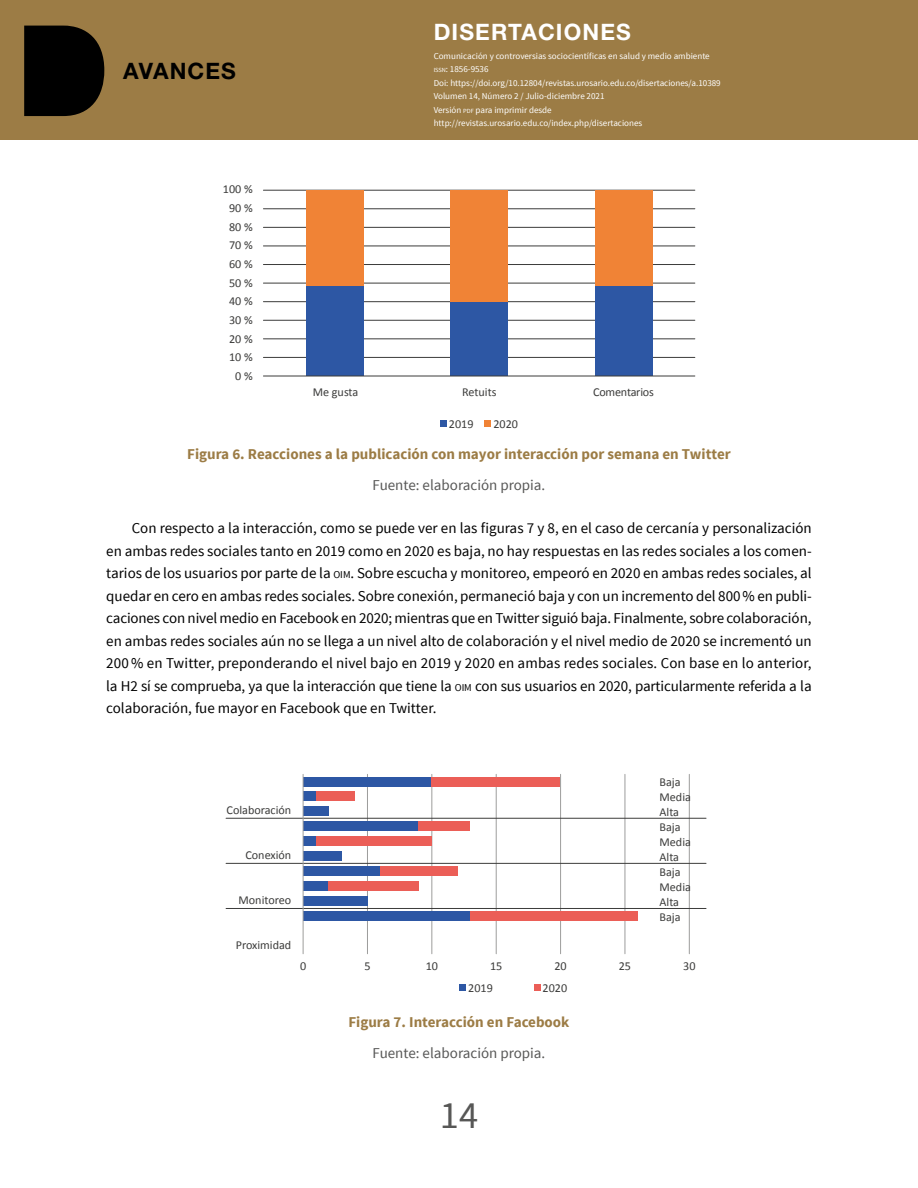
<style>
.page{position:relative;width:918px;height:1188px;background:#fff}
.page>*{position:absolute;margin:0;border:0;box-sizing:border-box;transform-origin:0 0}
.t1{font:38.4px "Source Sans Pro";color:#575756}
.t2{font:700 22.65px "Helvetica Neue LT Std";letter-spacing:.05em;color:#fff}
.t3{font:700 22.65px "Helvetica Neue LT Std";letter-spacing:.05em;color:#000}
.t4{font:15px/22.5px "Source Sans Pro";color:#000;text-align:justify}
.t5{font:700 15px "Source Sans Pro";color:#9c7c45}
.t6{font:15px "Source Sans Pro";color:#575756}
.t7{font:12.15px/18.6px "Calibri";color:#3c3c3b;text-align:right}
.t8{font:12.15px "Calibri";letter-spacing:-.02em;color:#3c3c3b}
.t9{font:9px/13.5px "Source Sans Pro";color:#fff}
.s1{font-size:6.3px}
.s2{font-size:10.5px}
</style>
<div class="page">
<div style="left:0;top:0;width:918px;height:139px;background:#9c7c45"></div>
<svg style="left:24px;top:26px;width:80px;height:90px;background:#0e0b06"></svg>
<hr style="left:263px;top:190px;width:432px;height:1px;background:#3c3c3b">
<hr style="left:263px;top:264px;width:432px;height:1px;background:#3c3c3b">
<hr style="left:263px;top:339px;width:432px;height:1px;background:#3c3c3b">
<hr style="left:263px;top:227px;width:432px;height:1px;background:#3c3c3b">
<hr style="left:263px;top:301px;width:432px;height:1px;background:#3c3c3b">
<hr style="left:263px;top:208px;width:432px;height:1px;background:#3c3c3b">
<hr style="left:263px;top:283px;width:432px;height:1px;background:#3c3c3b">
<hr style="left:263px;top:357px;width:432px;height:1px;background:#3c3c3b">
<hr style="left:263px;top:246px;width:432px;height:1px;background:#3c3c3b">
<hr style="left:263px;top:320px;width:432px;height:1px;background:#3c3c3b">
<div style="left:307px;top:284px;width:57px;height:92px;background:#2d57a4"></div>
<div style="left:307px;top:190px;width:57px;height:96px;background:#f08336"></div>
<div style="left:451px;top:299px;width:57px;height:77px;background:#2d57a4"></div>
<div style="left:451px;top:190px;width:57px;height:112px;background:#f08336"></div>
<div style="left:595px;top:284px;width:57px;height:92px;background:#2d57a4"></div>
<div style="left:595px;top:190px;width:57px;height:96px;background:#f08336"></div>
<div style="left:440px;top:420px;width:7px;height:7px;background:#2d57a4"></div>
<div style="left:485px;top:420px;width:6px;height:7px;background:#f08336"></div>
<hr style="left:263px;top:376px;width:432px;height:1px;background:#3c3c3b">
<hr style="left:432px;top:774px;width:1px;height:180px;background:#9d9d9c">
<hr style="left:625px;top:774px;width:1px;height:180px;background:#9d9d9c">
<hr style="left:367px;top:774px;width:1px;height:180px;background:#9d9d9c">
<hr style="left:560px;top:774px;width:1px;height:180px;background:#9d9d9c">
<hr style="left:496px;top:774px;width:1px;height:180px;background:#9d9d9c">
<hr style="left:689px;top:774px;width:1px;height:180px;background:#9d9d9c">
<hr style="left:226px;top:818px;width:480px;height:1px;background:#3c3c3b">
<hr style="left:226px;top:863px;width:480px;height:1px;background:#3c3c3b">
<hr style="left:226px;top:908px;width:480px;height:1px;background:#3c3c3b">
<div style="left:303px;top:777px;width:129px;height:9px;background:#2d57a4"></div>
<div style="left:303px;top:807px;width:26px;height:9px;background:#2d57a4"></div>
<div style="left:432px;top:777px;width:128px;height:9px;background:#eb5e57"></div>
<div style="left:303px;top:792px;width:13px;height:9px;background:#2d57a4"></div>
<div style="left:316px;top:792px;width:39px;height:9px;background:#eb5e57"></div>
<div style="left:303px;top:821px;width:116px;height:10px;background:#2d57a4"></div>
<div style="left:419px;top:821px;width:51px;height:10px;background:#eb5e57"></div>
<div style="left:303px;top:836px;width:13px;height:10px;background:#2d57a4"></div>
<div style="left:316px;top:836px;width:116px;height:10px;background:#eb5e57"></div>
<div style="left:303px;top:851px;width:39px;height:10px;background:#2d57a4"></div>
<div style="left:303px;top:866px;width:78px;height:10px;background:#2d57a4"></div>
<div style="left:380px;top:866px;width:77px;height:10px;background:#eb5e57"></div>
<div style="left:303px;top:881px;width:26px;height:10px;background:#2d57a4"></div>
<div style="left:329px;top:881px;width:90px;height:10px;background:#eb5e57"></div>
<div style="left:303px;top:896px;width:64px;height:10px;background:#2d57a4"></div>
<div style="left:303px;top:911px;width:169px;height:10px;background:#2d57a4"></div>
<div style="left:470px;top:911px;width:168px;height:10px;background:#eb5e57"></div>
<div style="left:459px;top:984px;width:7px;height:7px;background:#2d57a4"></div>
<div style="left:534px;top:984px;width:7px;height:7px;background:#eb5e57"></div>
<hr style="left:303px;top:774px;width:1px;height:180px;background:#9d9d9c">
<h2 class="t3" style="left:123px;top:57px;width:114px">AVANCES</h2>
<p class="t7" style="left:223px;top:180px;width:31px">100 %<br>90 %<br>80 %<br>70 %<br>60 %<br>50 %<br>40 %<br>30 %<br>20 %<br>10 %<br>0 %</p>
<h2 class="t2" style="left:434px;top:18px;width:199px">DISERTACIONES</h2>
<p class="t9" style="left:434px;top:49px;width:289px">Comunicación y controversias sociocientíficas en salud y medio ambiente <span class="s1">ISSN</span>: 1856-9536<br>Doi: https://doi.org/10.12804/revistas.urosario.edu.co/disertaciones/a.10389<br>Volumen 14, Número 2 / Julio-diciembre 2021<br>Versión <span class="s1">PDF</span> para imprimir desde http://revistas.urosario.edu.co/index.php/disertaciones</p>
<p class="t7" style="left:313px;top:383px;width:47px">Me gusta</p>
<p class="t7" style="left:462px;top:383px;width:36px">Retuits</p>
<p class="t8" style="left:593px;top:384px;width:62px">Comentarios</p>
<p class="t7" style="left:449px;top:414px;width:26px">2019</p>
<p class="t7" style="left:493px;top:414px;width:26px">2020</p>
<p class="t5" style="left:187px;top:444px;width:545px">Figura 6. Reacciones a la publicación con mayor interacción por semana en Twitter</p>
<p class="t6" style="left:373px;top:475px;width:174px">Fuente: elaboración propia.</p>
<p class="t4" style="left:106px;top:517px;width:707px;text-indent:26px">Con respecto a la interacción, como se puede ver en las figuras 7 y 8, en el caso de cercanía y personalización en ambas redes sociales tanto en 2019 como en 2020 es baja, no hay respuestas en las redes sociales a los comen&shy;tarios de los usuarios por parte de la <span class="s2">OIM</span>. Sobre escucha y monitoreo, empeoró en 2020 en ambas redes sociales, al quedar en cero en ambas redes sociales. Sobre conexión, permaneció baja y con un incremento del 800% en publi&shy;caciones con nivel medio en Facebook en 2020; mientras que en Twitter siguió baja. Finalmente, sobre colaboración, en ambas redes sociales aún no se llega a un nivel alto de colaboración y el nivel medio de 2020 se incrementó un 200 % en Twitter, preponderando el nivel bajo en 2019 y 2020 en ambas redes sociales. Con base en lo anterior, la H2 sí se comprueba, ya que la interacción que tiene la <span class="s2">OIM</span> con sus usuarios en 2020, particularmente referida a la colaboración, fue mayor en Facebook que en Twitter.</p>
<p class="t7" style="left:227px;top:801px;width:66px">Colaboración</p>
<p class="t7" style="left:245px;top:846px;width:47px">Conexión</p>
<p class="t7" style="left:239px;top:891px;width:54px">Monitoreo</p>
<p class="t7" style="left:236px;top:936px;width:57px">Proximidad</p>
<p class="t7" style="left:660px;top:773px;width:23px">Baja</p>
<p class="t7" style="left:660px;top:818px;width:23px">Baja</p>
<p class="t7" style="left:660px;top:863px;width:23px">Baja</p>
<p class="t7" style="left:660px;top:907px;width:23px">Baja</p>
<p class="t7" style="left:660px;top:788px;width:33px">Media</p>
<p class="t7" style="left:660px;top:833px;width:33px">Media</p>
<p class="t7" style="left:660px;top:877px;width:33px">Media</p>
<p class="t7" style="left:660px;top:803px;width:21px">Alta</p>
<p class="t7" style="left:660px;top:848px;width:21px">Alta</p>
<p class="t7" style="left:660px;top:892px;width:21px">Alta</p>
<p class="t7" style="left:300px;top:957px;width:8px">0</p>
<p class="t7" style="left:364px;top:957px;width:8px">5</p>
<p class="t7" style="left:426px;top:957px;width:14px">10</p>
<p class="t7" style="left:490px;top:957px;width:14px">15</p>
<p class="t7" style="left:554px;top:957px;width:14px">20</p>
<p class="t7" style="left:619px;top:957px;width:14px">25</p>
<p class="t7" style="left:683px;top:957px;width:14px">30</p>
<p class="t7" style="left:468px;top:979px;width:26px">2019</p>
<p class="t7" style="left:543px;top:979px;width:26px">2020</p>
<p class="t5" style="left:348px;top:1013px;width:223px">Figura 7. Interacción en Facebook</p>
<p class="t6" style="left:373px;top:1044px;width:174px">Fuente: elaboración propia.</p>
<h1 class="t1" style="left:440px;top:1092px;width:40px">14</h1>
</div>
